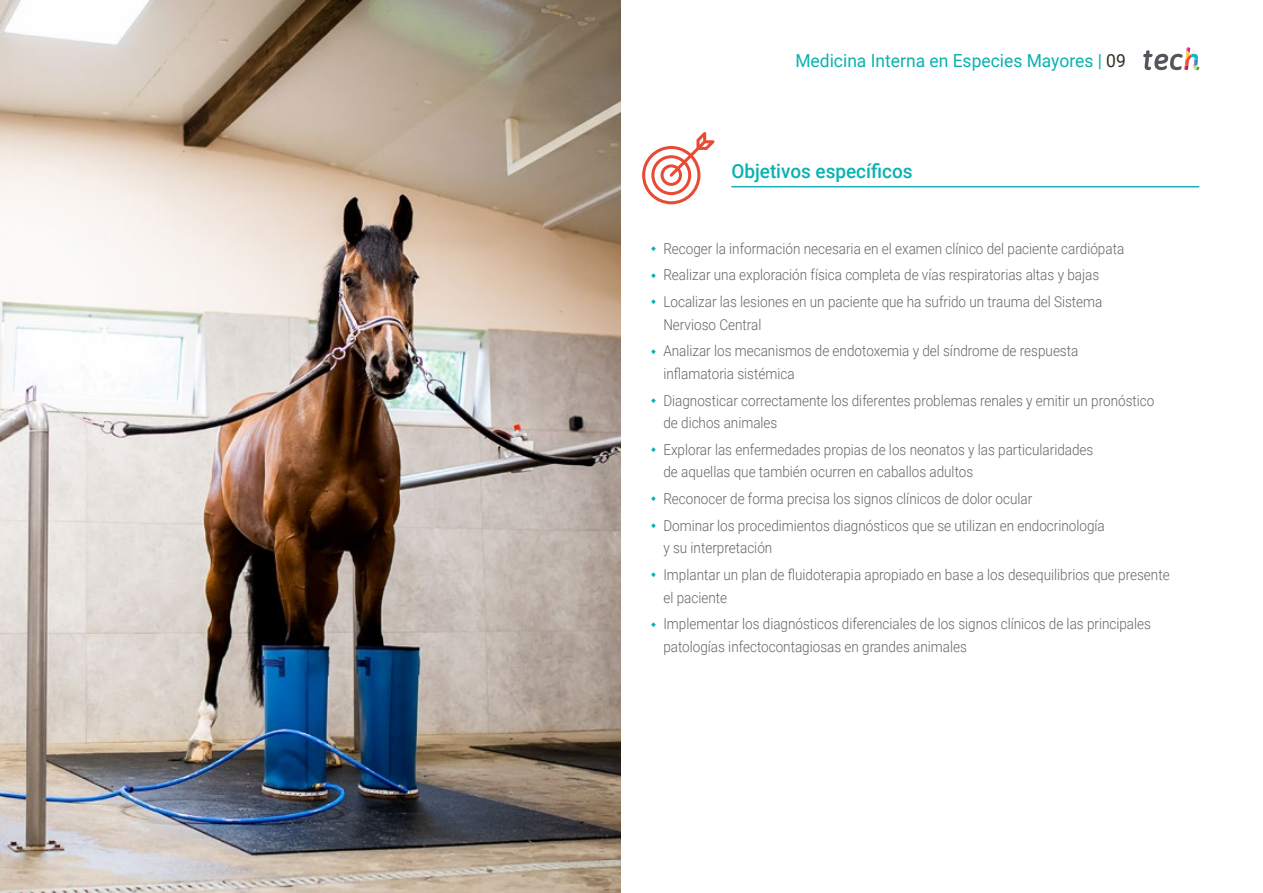
<style>
.page{position:relative;width:1263px;height:893px;background:#fff}
.page>*{position:absolute;margin:0;border:0;box-sizing:border-box;transform-origin:0 0}
.t1{font:500 19.5px "Roboto";color:#09b2af}
.t2{font:18px "Roboto";color:#09b2af}
.t3{font:300 15px/26.7px "Roboto";color:#61646a;scale:.9 1}
.s1{color:#00b0ae}
.s2{color:#312e20}
</style>
<div class="page">
<svg style="left:642px;top:132px;width:72px;height:72px"></svg>
<hr style="left:731px;top:186px;width:468px;height:1px;background:#09b2af">
<img style="left:0;top:0;width:621px;height:893px">
<svg style="left:1143px;top:47px;width:56px;height:24px"></svg>
<p class="t2" style="left:795px;top:48px;width:332px">Medicina Interna en Especies Mayores <span class="s1">|</span> <span class="s2">09</span></p>
<h1 class="t1" style="left:731px;top:158px;width:183px">Objetivos específicos</h1>
<p class="t3" style="left:663px;top:234px;width:514px">Recoger la información necesaria en el examen clínico del paciente cardiópata<br>Realizar una exploración física completa de vías respiratorias altas y bajas<br>Localizar las lesiones en un paciente que ha sufrido un trauma del Sistema</p>
<p class="t3" style="left:663px;top:310px;width:463px">Nervioso Central<br>Analizar los mecanismos de endotoxemia y del síndrome de respuesta</p>
<p class="t3" style="left:663px;top:360px;width:547px">inflamatoria sistémica<br>Diagnosticar correctamente los diferentes problemas renales y emitir un pronóstico</p>
<p class="t3" style="left:663px;top:409px;width:479px">de dichos animales<br>Explorar las enfermedades propias de los neonatos y las particularidades</p>
<p class="t3" style="left:663px;top:458px;width:492px">de aquellas que también ocurren en caballos adultos<br>Reconocer de forma precisa los signos clínicos de dolor ocular<br>Dominar los procedimientos diagnósticos que se utilizan en endocrinología</p>
<p class="t3" style="left:663px;top:534px;width:564px">y su interpretación<br>Implantar un plan de fluidoterapia apropiado en base a los desequilibrios que presente</p>
<p class="t3" style="left:663px;top:583px;width:543px">el paciente<br>Implementar los diagnósticos diferenciales de los signos clínicos de las principales</p>
<p class="t3" style="left:663px;top:633px;width:339px">patologías infectocontagiosas en grandes animales</p>
</div>
